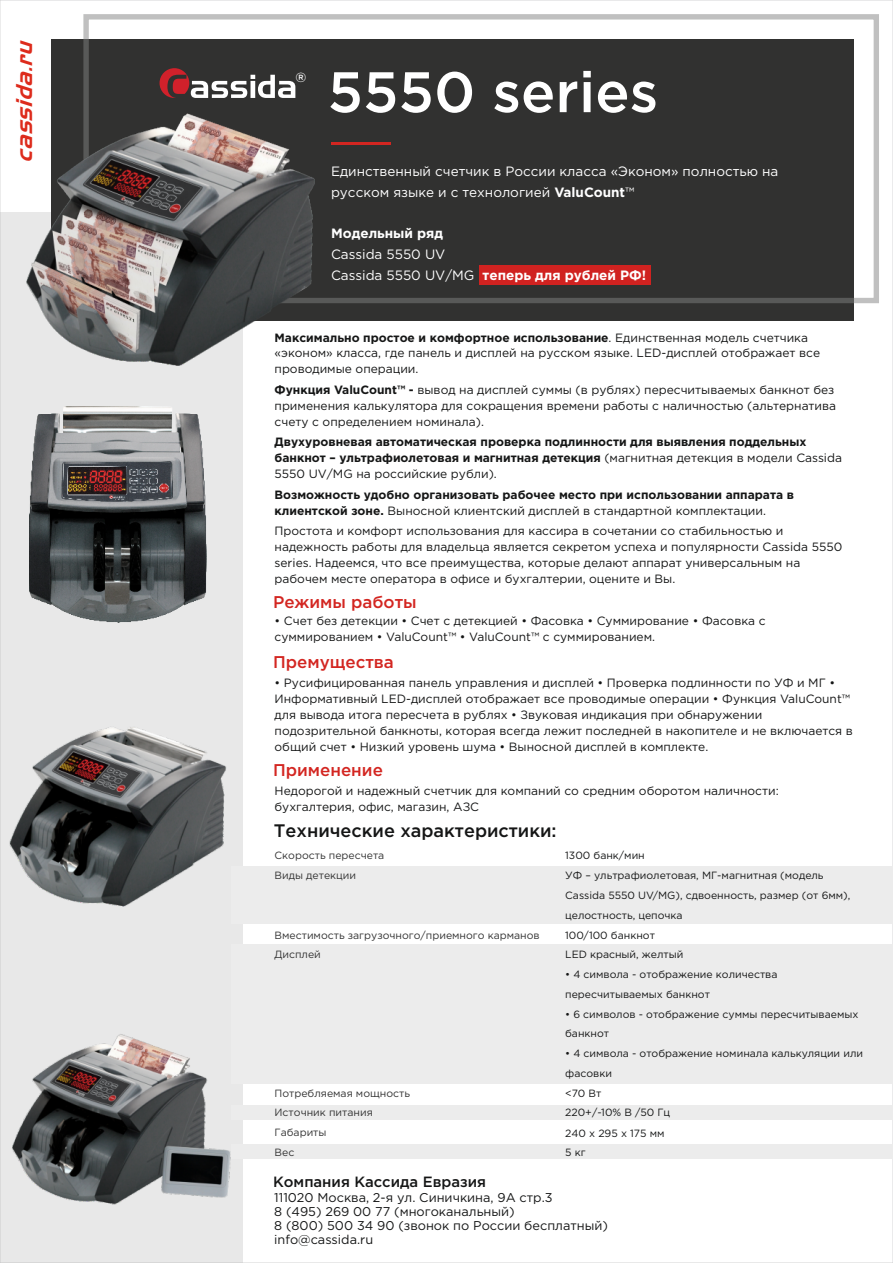
<style>
.page{position:relative;width:893px;height:1263px;background:#fff}
.page>*{position:absolute;margin:0;border:0;box-sizing:border-box;transform-origin:0 0}
.t1{font:500 57px "Gotham Pro";color:#fff}
.t2{font:italic 22.2px "Asylbek Mereke 09+Handel";color:#dd2b1c}
.t3{font:500 18.15px "Gotham Pro";color:#151616}
.t4{font:500 16.95px "Gotham Pro";color:#d32621}
.t5{font:500 14.85px "Gotham Pro";color:#151616}
.t6{font:13.5px/20.7px "Gotham Pro";color:#fff}
.t7{font:700 13.5px "Gotham Pro";color:#fff}
.t8{font:500 13.2px "Gotham Pro";color:#fff}
.t9{font:12.75px/14.1px "Gotham Pro";color:#151616}
.t10{font:12px/15.9px "Gotham Pro";color:#151616}
.t11{font:700 12px/16px "Gotham Pro";color:#151616}
.t12{font:10.5px/19.8px "Gotham Pro";color:#151616}
.t13{font:10.5px/19.8px "Gotham Pro";color:#333}
.s1{font-weight:700}
.s2{font-weight:400}
</style>
<div class="page">
<div style="left:0;top:212px;width:242px;height:1051px;background:#e8e8e8"></div>
<div style="left:51px;top:39px;width:803px;height:282px;background:#313130"></div>
<div style="left:479px;top:265px;width:172px;height:19px;background:#d02220"></div>
<div style="left:83px;top:14px;width:796px;height:289px;border:5px solid #818281"></div>
<hr style="left:331px;top:142px;width:59px;height:3px;background:#d32621">
<svg style="left:160px;top:68px;width:135px;height:17px"></svg>
<div style="left:231px;top:866px;width:662px;height:57px;background:#ececec"></div>
<div style="left:231px;top:945px;width:662px;height:139px;background:#ececec"></div>
<img style="left:9px;top:727px;width:218px;height:180px">
<img style="left:12px;top:1034px;width:219px;height:171px">
<div style="left:231px;top:1105px;width:662px;height:14px;background:#ececec"></div>
<div style="left:231px;top:1144px;width:662px;height:15px;background:#ececec"></div>
<img style="left:29px;top:407px;width:178px;height:215px">
<img style="left:26px;top:85px;width:328px;height:291px">
<h2 class="t2" style="left:11px;top:163px;width:130px;rotate:-90deg">cassida.ru</h2>
<p class="t8" style="left:295px;top:72px;width:12px">®</p>
<h1 class="t1" style="left:328px;top:71px;width:332px">5550 series</h1>
<p class="t6" style="left:331px;top:162px;width:449px">Единственный счетчик в России класса «Эконом» полностью на русском языке и с технологией <span class="s1">ValuCount</span>™</p>
<p class="t7" style="left:331px;top:228px;width:114px">Модельный ряд</p>
<p class="t6" style="left:331px;top:245px;width:317px">Cassida 5550 UV<br>Cassida 5550 UV/MG <span class="s1">теперь для рублей РФ!</span></p>
<p class="t10" style="left:275px;top:330px;width:547px"><span class="s1">Максимально простое и комфортное использование</span>. Единственная модель счетчика «эконом» класса, где панель и дисплей на русском языке. LED-дисплей отображает все проводимые операции.</p>
<p class="t10" style="left:275px;top:382px;width:563px"><span class="s1">Функция ValuCount™ -</span> вывод на дисплей суммы (в рублях) пересчитываемых банкнот без применения калькулятора для сокращения времени работы с наличностью (альтернатива счету с определением номинала).</p>
<p class="t11" style="left:275px;top:435px;width:569px">Двухуровневая автоматическая проверка подлинности для выявления поддельных банкнот – ультрафиолетовая и магнитная детекция <span class="s2">(магнитная детекция в модели Cassida<br>5550 UV/MG на российские рубли).</span></p>
<p class="t11" style="left:275px;top:487px;width:521px">Возможность удобно организовать рабочее место при использовании аппарата в клиентской зоне. <span class="s2">Выносной клиентский дисплей в стандартной комплектации.</span></p>
<p class="t10" style="left:275px;top:523px;width:569px">Простота и комфорт использования для кассира в сочетании со стабильностью и надежность работы для владельца является секретом успеха и популярности Cassida 5550 series. Надеемся, что все преимущества, которые делают аппарат универсальным на рабочем месте оператора в офисе и бухгалтерии, оцените и Вы.</p>
<p class="t10" style="left:275px;top:613px;width:492px">• Счет без детекции • Счет с детекцией • Фасовка • Суммирование • Фасовка с суммированием • ValuCount™ • ValuCount™ c суммированием.</p>
<h3 class="t4" style="left:273px;top:595px;width:145px">Режимы работы</h3>
<h3 class="t4" style="left:273px;top:655px;width:122px">Премущества</h3>
<p class="t10" style="left:275px;top:676px;width:580px">• Русифицированная панель управления и дисплей • Проверка подлинности по УФ и МГ • Информативный LED-дисплей отображает все проводимые операции • Функция ValuCount™ для вывода итога пересчета в рублях • Звуковая индикация при обнаружении подозрительной банкноты, которая всегда лежит последней в накопителе и не включается в общий счет • Низкий уровень шума • Выносной дисплей в комплекте.</p>
<h3 class="t4" style="left:273px;top:764px;width:111px">Применение</h3>
<p class="t10" style="left:275px;top:783px;width:506px">Недорогой и надежный счетчик для компаний со средним оборотом наличности: бухгалтерия, офис, магазин, АЗС</p>
<h3 class="t3" style="left:274px;top:823px;width:284px">Технические характеристики:</h3>
<p class="t13" style="left:275px;top:846px;width:111px">Скорость пересчета<br>Виды детекции</p>
<p class="t13" style="left:275px;top:926px;width:267px">Вместимость загрузочного/приемного карманов<br>Дисплей</p>
<p class="t13" style="left:275px;top:1084px;width:137px">Потребляемая мощность<br>Источник питания<br>Габариты<br>Вес</p>
<p class="t12" style="left:565px;top:846px;width:287px">1300 банк/мин<br>УФ – ультрафиолетовая, МГ-магнитная (модель<br>Cassida 5550 UV/MG), сдвоенность, размер (от 6мм), целостность, цепочка<br>100/100 банкнот<br>LED красный, желтый</p>
<p class="t12" style="left:565px;top:965px;width:214px">• 4 символа - отображение количества пересчитываемых банкнот</p>
<p class="t12" style="left:565px;top:1005px;width:295px">• 6 символов - отображение суммы пересчитываемых банкнот</p>
<p class="t12" style="left:565px;top:1044px;width:299px">• 4 символа - отображение номинала калькуляции или фасовки<br>&lt;70 Вт<br>220+/-10% В /50 Гц<br>240 х 295 х 175 мм<br>5 кг</p>
<p class="t5" style="left:273px;top:1176px;width:215px">Компания Кассида Евразия</p>
<p class="t9" style="left:274px;top:1191px;width:335px">111020 Москва, 2-я ул. Синичкина, 9А стр.3<br>8 (495) 269 00 77 (многоканальный)<br>8 (800) 500 34 90 (звонок по России бесплатный) info@cassida.ru</p>
</div>
